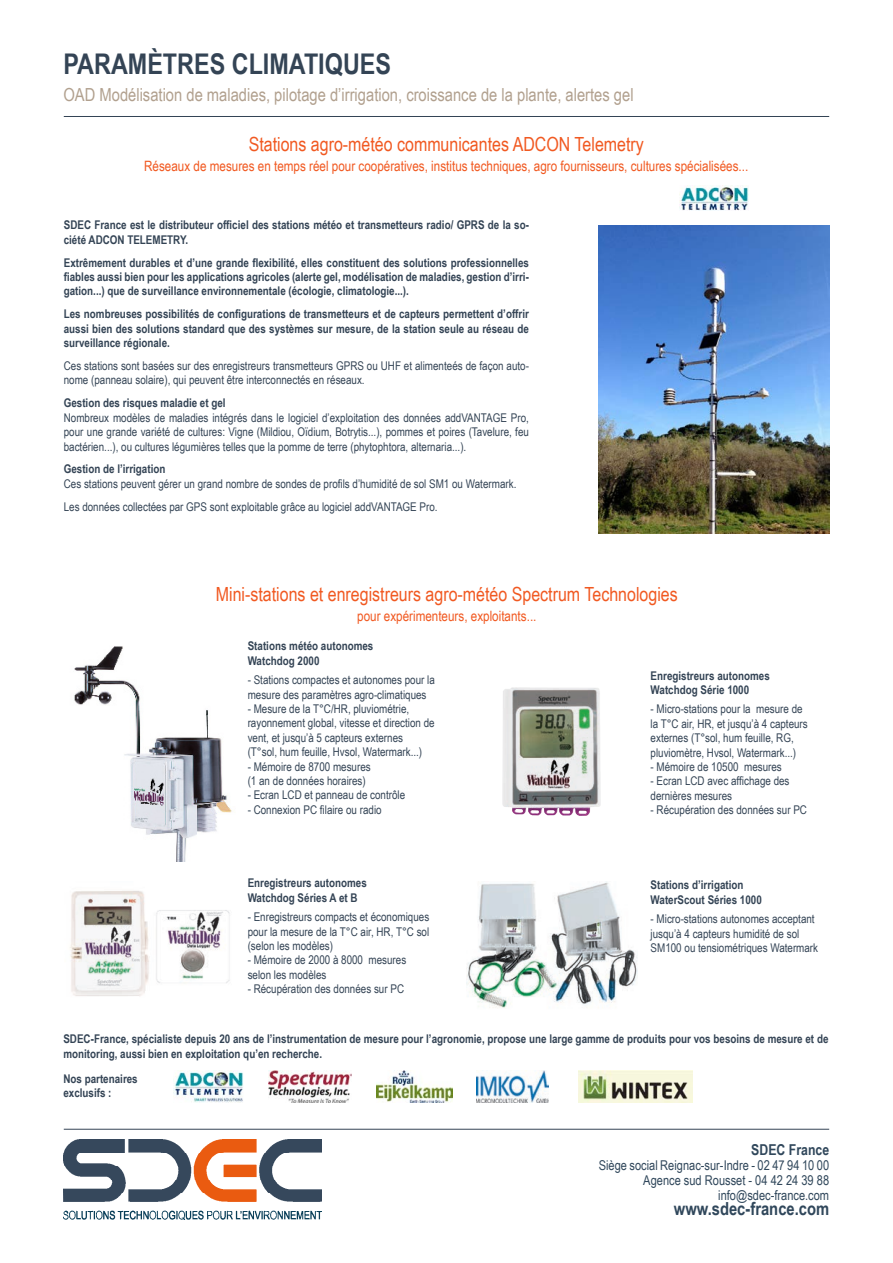
<style>
.page{position:relative;width:893px;height:1263px;background:#fff}
.page>*{position:absolute;margin:0;border:0;box-sizing:border-box;transform-origin:0 0}
.t1{font:700 28.5px "Arial Narrow";color:#344455}
.t2{font:19.5px "Arial Narrow";color:#f15921}
.t3{font:18px "Arial Narrow";color:#b1a08e}
.t4{font:700 18px "Arial Narrow";color:#30475b}
.t5{font:700 15px "Arial Narrow";color:#30475b}
.t6{font:14.25px "Arial Narrow";color:#f15921}
.t7{font:13.5px "Arial Narrow";color:#30475b}
.t8{font:12px/14.4px "Arial Narrow";color:#344455}
.t9{font:700 12px/14.4px "Arial Narrow";color:#344455}
</style>
<div class="page">
<img style="left:598px;top:226px;width:231px;height:307px">
<img style="left:679px;top:186px;width:69px;height:25px">
<img style="left:173px;top:1070px;width:70px;height:32px">
<img style="left:377px;top:1070px;width:75px;height:33px">
<img style="left:477px;top:1070px;width:72px;height:33px">
<img style="left:269px;top:1070px;width:82px;height:33px">
<img style="left:578px;top:1070px;width:114px;height:33px">
<img style="left:466px;top:881px;width:171px;height:127px">
<img style="left:502px;top:687px;width:99px;height:129px">
<img style="left:74px;top:646px;width:158px;height:215px">
<img style="left:70px;top:891px;width:160px;height:105px">
<hr style="left:64px;top:116px;width:765px;height:1px;background:#344455">
<img style="left:64px;top:1140px;width:257px;height:80px">
<hr style="left:64px;top:1129px;width:765px;height:1px;background:#344455">
<p class="t1" style="left:63px;top:43px;width:329px">PARAMÈTRES CLIMATIQUES</p>
<p class="t3" style="left:63px;top:82px;width:572px">OAD Modélisation de maladies, pilotage d’irrigation, croissance de la plante, alertes gel</p>
<p class="t2" style="left:249px;top:130px;width:397px">Stations agro-météo communicantes ADCON Telemetry</p>
<p class="t6" style="left:144px;top:155px;width:606px">Réseaux de mesures en temps réel pour coopératives, institus techniques, agro fournisseurs, cultures spécialisées...</p>
<p class="t9" style="left:64px;top:217px;width:467px">SDEC France est le distributeur officiel des stations météo et transmetteurs radio/ GPRS de la so&shy;ciété ADCON TELEMETRY.</p>
<p class="t9" style="left:64px;top:255px;width:467px;text-align:justify">Extrêmement durables et d’une grande flexibilité, elles constituent des solutions professionnelles fiables aussi bien pour les applications agricoles (alerte gel, modélisation de maladies, gestion d’irri&shy;gation...) que de surveillance environnementale (écologie, climatologie...).</p>
<p class="t9" style="left:64px;top:306px;width:467px;text-align:justify">Les nombreuses possibilités de configurations de transmetteurs et de capteurs permettent d’offrir aussi bien des solutions standard que des systèmes sur mesure, de la station seule au réseau de surveillance régionale.</p>
<p class="t8" style="left:64px;top:358px;width:467px">Ces stations sont basées sur des enregistreurs transmetteurs GPRS ou UHF et alimenteés de façon auto&shy;nome (panneau solaire), qui peuvent être interconnectés en réseaux.</p>
<p class="t9" style="left:64px;top:395px;width:163px">Gestion des risques maladie et gel</p>
<p class="t8" style="left:64px;top:410px;width:467px;text-align:justify">Nombreux modèles de maladies intégrés dans le logiciel d’exploitation des données addVANTAGE Pro, pour une grande variété de cultures: Vigne (Mildiou, Oïdium, Botrytis...), pommes et poires (Tavelure, feu bactérien...), ou cultures légumières telles que la pomme de terre (phytophtora, alternaria...).</p>
<p class="t9" style="left:64px;top:461px;width:103px">Gestion de l’irrigation</p>
<p class="t8" style="left:64px;top:476px;width:454px">Ces stations peuvent gérer un grand nombre de sondes de profils d’humidité de sol SM1 ou Watermark.</p>
<p class="t8" style="left:64px;top:499px;width:375px">Les données collectées par GPS sont exploitable grâce au logiciel addVANTAGE Pro.</p>
<p class="t2" style="left:216px;top:580px;width:463px">Mini-stations et enregistreurs agro-météo Spectrum Technologies</p>
<p class="t6" style="left:357px;top:605px;width:181px">pour expérimenteurs, exploitants...</p>
<p class="t9" style="left:248px;top:638px;width:127px">Stations météo autonomes</p>
<p class="t9" style="left:248px;top:653px;width:73px">Watchdog 2000</p>
<p class="t8" style="left:248px;top:672px;width:189px">- Stations compactes et autonomes pour la mesure des paramètres agro-climatiques</p>
<p class="t8" style="left:248px;top:701px;width:189px">- Mesure de la T°C/HR, pluviométrie, rayonnement global, vitesse et direction de vent, et jusqu’à 5 capteurs externes</p>
<p class="t8" style="left:248px;top:744px;width:176px">(T°sol, hum feuille, Hvsol, Watermark...)</p>
<p class="t8" style="left:248px;top:759px;width:125px">- Mémoire de 8700 mesures</p>
<p class="t8" style="left:248px;top:773px;width:120px">(1 an de données horaires)</p>
<p class="t8" style="left:248px;top:787px;width:159px">- Ecran LCD et panneau de contrôle</p>
<p class="t8" style="left:248px;top:802px;width:135px">- Connexion PC filaire ou radio</p>
<p class="t9" style="left:248px;top:875px;width:121px">Enregistreurs autonomes</p>
<p class="t9" style="left:248px;top:890px;width:111px">Watchdog Séries A et B</p>
<p class="t8" style="left:248px;top:909px;width:183px;text-align:justify">- Enregistreurs compacts et économiques pour la mesure de la T°C air, HR, T°C sol (selon les modèles)</p>
<p class="t8" style="left:248px;top:952px;width:160px">- Mémoire de 2000 à 8000 mesures</p>
<p class="t8" style="left:248px;top:967px;width:80px">selon les modèles</p>
<p class="t8" style="left:248px;top:981px;width:158px">- Récupération des données sur PC</p>
<p class="t9" style="left:651px;top:667px;width:121px">Enregistreurs autonomes</p>
<p class="t9" style="left:651px;top:682px;width:100px">Watchdog Série 1000</p>
<p class="t8" style="left:651px;top:702px;width:159px">- Micro-stations pour la mesure de la T°C air, HR, et jusqu’à 4 capteurs externes (T°sol, hum feuille, RG,</p>
<p class="t8" style="left:651px;top:745px;width:147px">pluviomètre, Hvsol, Watermark...)</p>
<p class="t8" style="left:651px;top:759px;width:133px">- Mémoire de 10500 mesures</p>
<p class="t8" style="left:651px;top:774px;width:140px">- Ecran LCD avec affichage des</p>
<p class="t8" style="left:651px;top:788px;width:83px">dernières mesures</p>
<p class="t8" style="left:651px;top:802px;width:158px">- Récupération des données sur PC</p>
<p class="t9" style="left:651px;top:877px;width:94px">Stations d’irrigation</p>
<p class="t9" style="left:651px;top:892px;width:113px">WaterScout Séries 1000</p>
<p class="t8" style="left:651px;top:911px;width:169px">- Micro-stations autonomes acceptant jusqu’à 4 capteurs humidité de sol<br>SM100 ou tensiométriques Watermark</p>
<p class="t9" style="left:63px;top:1031px;width:767px;line-height:15px">SDEC-France, spécialiste depuis 20 ans de l’instrumentation de mesure pour l’agronomie, propose une large gamme de produits pour vos besoins de mesure et de monitoring, aussi bien en exploitation qu’en recherche.</p>
<p class="t9" style="left:63px;top:1070px;width:76px">Nos partenaires</p>
<p class="t9" style="left:63px;top:1085px;width:50px">exclusifs :</p>
<p class="t5" style="left:751px;top:1138px;width:79px">SDEC France</p>
<p class="t7" style="left:599px;top:1155px;width:232px">Siège social Reignac-sur-Indre - 02 47 94 10 00</p>
<p class="t7" style="left:643px;top:1170px;width:187px">Agence sud Rousset - 04 42 24 39 88</p>
<p class="t7" style="left:718px;top:1185px;width:112px">info@sdec-france.com</p>
<p class="t4" style="left:674px;top:1195px;width:157px">www.sdec-france.com</p>
</div>
